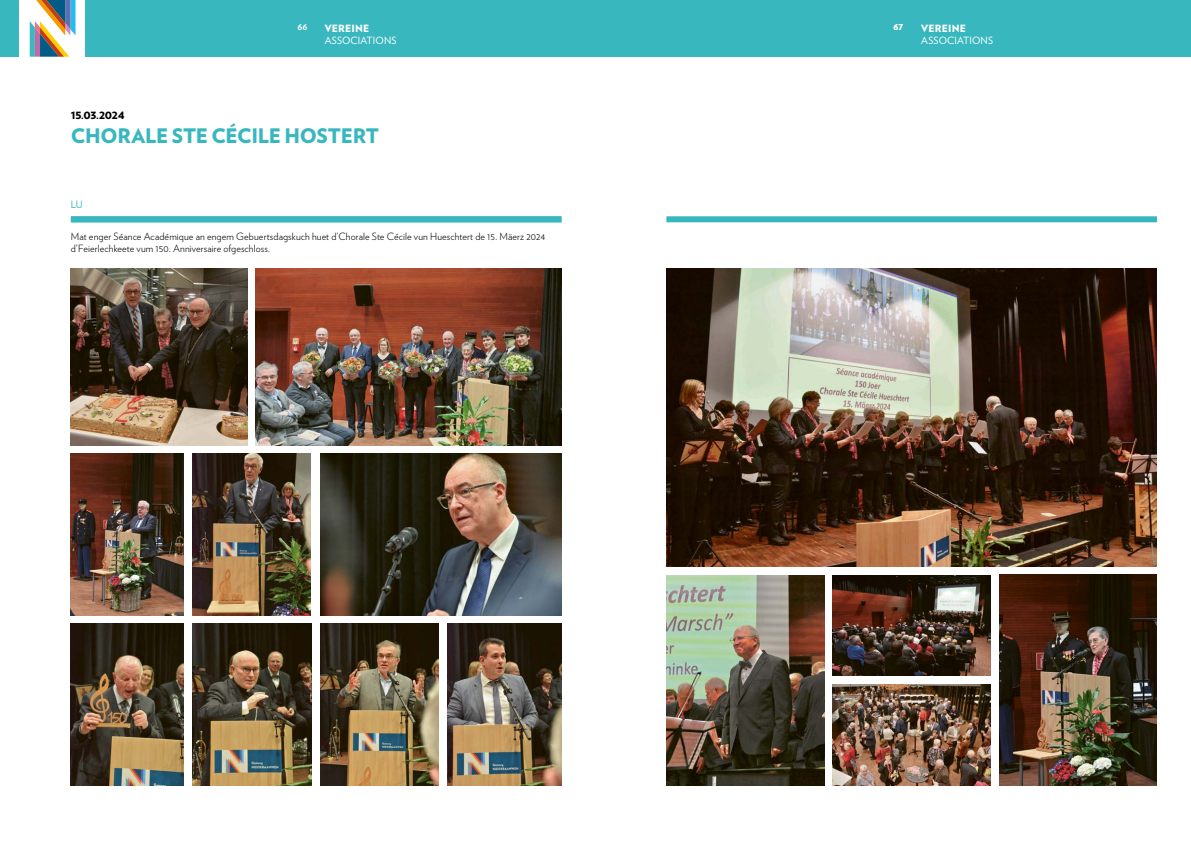
<style>
.page{position:relative;width:1191px;height:842px;background:#fff}
.page>*{position:absolute;margin:0;border:0;box-sizing:border-box;transform-origin:0 0}
.t1{font:900 20px "Verlag";letter-spacing:-.015em;color:#38b8be}
.t2{font:300 10px/12px "Verlag";letter-spacing:.01em;color:#000}
.t3{font:10px "Verlag";letter-spacing:.01em;color:#fff}
.t4{font:900 10px "Verlag";letter-spacing:.02em;color:#fff}
.t5{font:900 10px "Verlag";letter-spacing:-.025em;color:#000}
.t6{font:700 10px "Verlag";color:#fff}
.t7{font:10px "Verlag";color:#38b8be}
</style>
<div class="page">
<div style="left:85px;top:0;width:1106px;height:57px;background:#38b8be"></div>
<img style="left:666px;top:269px;width:491px;height:298px">
<img style="left:666px;top:575px;width:158px;height:210px">
<img style="left:256px;top:269px;width:305px;height:176px">
<img style="left:832px;top:575px;width:158px;height:101px">
<img style="left:832px;top:684px;width:158px;height:101px">
<img style="left:71px;top:269px;width:176px;height:176px">
<img style="left:999px;top:575px;width:158px;height:210px">
<img style="left:320px;top:454px;width:241px;height:161px">
<img style="left:192px;top:454px;width:119px;height:161px">
<img style="left:71px;top:454px;width:113px;height:161px">
<img style="left:447px;top:624px;width:114px;height:161px">
<img style="left:320px;top:624px;width:119px;height:161px">
<img style="left:192px;top:624px;width:120px;height:161px">
<img style="left:71px;top:624px;width:113px;height:161px">
<svg style="left:29px;top:0;width:46px;height:57px"></svg>
<div style="left:0;top:0;width:19px;height:57px;background:#38b8be"></div>
<div style="left:71px;top:216px;width:490px;height:6px;background:#38b8be"></div>
<div style="left:666px;top:216px;width:491px;height:6px;background:#38b8be"></div>
<p class="t6" style="left:297px;top:18px;width:12px">66</p>
<p class="t6" style="left:893px;top:18px;width:11px">67</p>
<p class="t4" style="left:325px;top:20px;width:46px">VEREINE</p>
<p class="t3" style="left:325px;top:33px;width:73px">ASSOCIATIONS</p>
<p class="t4" style="left:921px;top:20px;width:46px">VEREINE</p>
<p class="t3" style="left:921px;top:33px;width:73px">ASSOCIATIONS</p>
<p class="t5" style="left:71px;top:107px;width:55px">15.03.2024</p>
<h1 class="t1" style="left:71px;top:119px;width:310px">CHORALE STE CÉCILE HOSTERT</h1>
<p class="t7" style="left:71px;top:197px;width:13px">LU</p>
<p class="t2" style="left:71px;top:230px;width:476px">Mat enger Séance Académique an engem Gebuertsdagskuch huet d’Chorale Ste Cécile vun Hueschtert de 15. Mäerz 2024 d’Feierlechkeete vum 150. Anniversaire ofgeschloss.</p>
</div>
